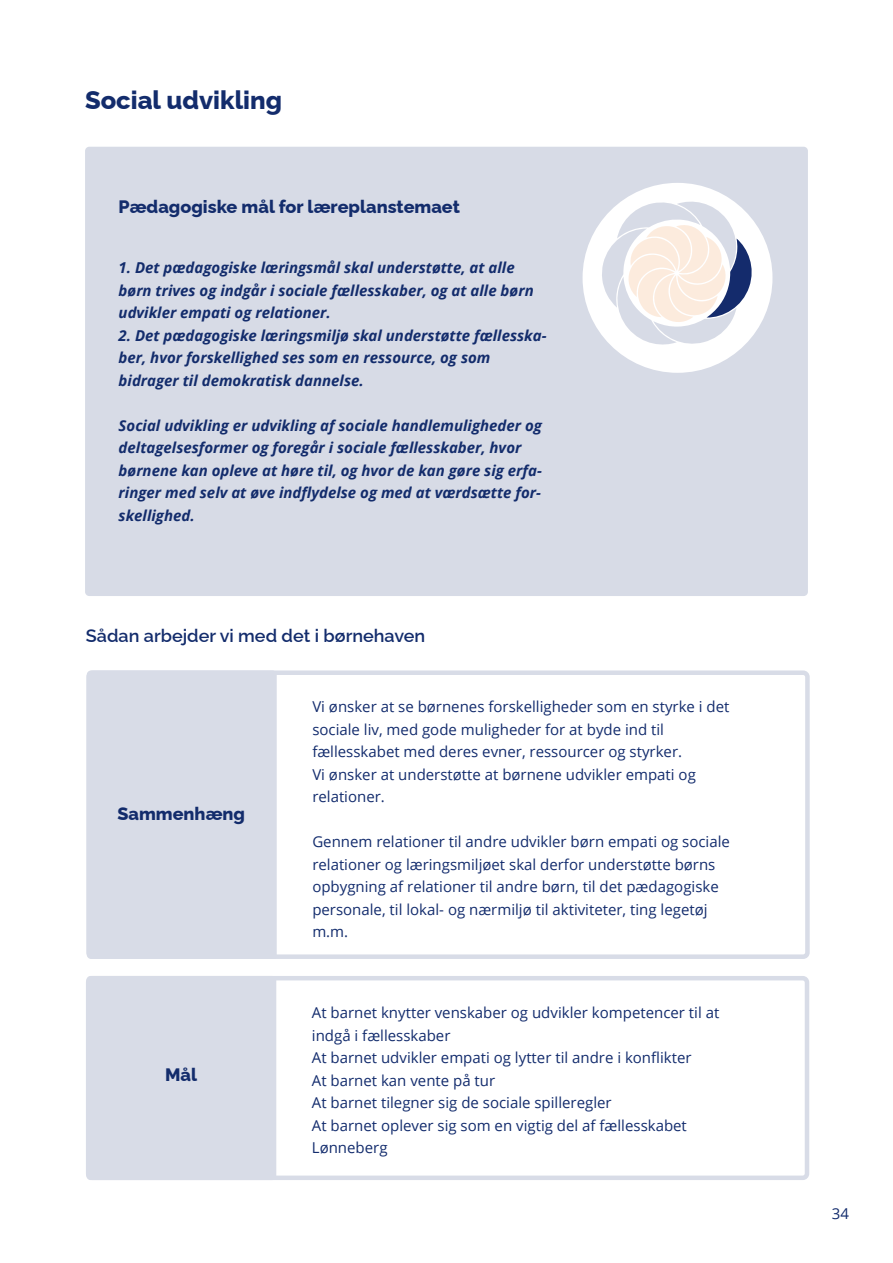
<style>
.page{position:relative;width:893px;height:1263px;background:#fff}
.page>*{position:absolute;margin:0;border:0;box-sizing:border-box;transform-origin:0 0}
.t1{font:800 25.5px "Raleway";color:#132c6c}
.t2{font:800 18px "Raleway";color:#132c6c}
.t3{font:600 18px "Raleway";color:#132c6c}
.t4{font:15px/22.5px "Open Sans";color:#132c6d}
.t5{font:italic 700 15px/22.5px "Open Sans";color:#132c6c}
</style>
<div class="page">
<div style="left:85px;top:147px;width:723px;height:449px;background:#d7dbe6;border-radius:4px"></div>
<div style="left:583px;top:183px;width:189px;height:190px;background:#fff;border-radius:50%"></div>
<svg style="left:602px;top:202px;width:154px;height:142px"></svg>
<div style="left:86px;top:670px;width:724px;height:289px;border:4px solid #d8dce7;border-radius:4px"></div>
<div style="left:87px;top:670px;width:190px;height:289px;background:#d8dce7;border-radius:4px"></div>
<div style="left:86px;top:976px;width:723px;height:204px;border:4px solid #d8dce7;border-radius:4px"></div>
<div style="left:86px;top:976px;width:190px;height:204px;background:#d8dce7;border-radius:4px"></div>
<h1 class="t1" style="left:85px;top:80px;width:198px">Social udvikling</h1>
<p class="t2" style="left:119px;top:193px;width:343px">Pædagogiske mål for læreplanstemaet</p>
<p class="t5" style="left:119px;top:256px;width:417px">1. Det pædagogiske læringsmål skal understøtte, at alle børn trives og indgår i sociale fællesskaber, og at alle børn udvikler empati og relationer.</p>
<p class="t5" style="left:119px;top:323px;width:429px">2. Det pædagogiske læringsmiljø skal understøtte fællesska&shy;ber, hvor forskellighed ses som en ressource, og som bidrager til demokratisk dannelse.</p>
<p class="t5" style="left:119px;top:413px;width:425px">Social udvikling er udvikling af sociale handlemuligheder og deltagelsesformer og foregår i sociale fællesskaber, hvor børnene kan opleve at høre til, og hvor de kan gøre sig erfa&shy;ringer med selv at øve indflydelse og med at værdsætte for&shy;skellighed.</p>
<p class="t3" style="left:86px;top:621px;width:341px">Sådan arbejder vi med det i børnehaven</p>
<p class="t2" style="left:118px;top:799px;width:129px">Sammenhæng</p>
<p class="t2" style="left:165px;top:1061px;width:33px">Mål</p>
<p class="t4" style="left:312px;top:695px;width:419px">Vi ønsker at se børnenes forskelligheder som en styrke i det sociale liv, med gode muligheder for at byde ind til fællesskabet med deres evner, ressourcer og styrker.<br>Vi ønsker at understøtte at børnene udvikler empati og relationer.</p>
<p class="t4" style="left:312px;top:830px;width:419px">Gennem relationer til andre udvikler børn empati og sociale relationer og læringsmiljøet skal derfor understøtte børns opbygning af relationer til andre børn, til det pædagogiske personale, til lokal- og nærmiljø til aktiviteter, ting legetøj m.m.</p>
<p class="t4" style="left:312px;top:1001px;width:409px">At barnet knytter venskaber og udvikler kompetencer til at indgå i fællesskaber<br>At barnet udvikler empati og lytter til andre i konflikter<br>At barnet kan vente på tur<br>At barnet tilegner sig de sociale spilleregler<br>At barnet oplever sig som en vigtig del af fællesskabet Lønneberg</p>
<p class="t4" style="left:832px;top:1202px;width:19px">34</p>
</div>
